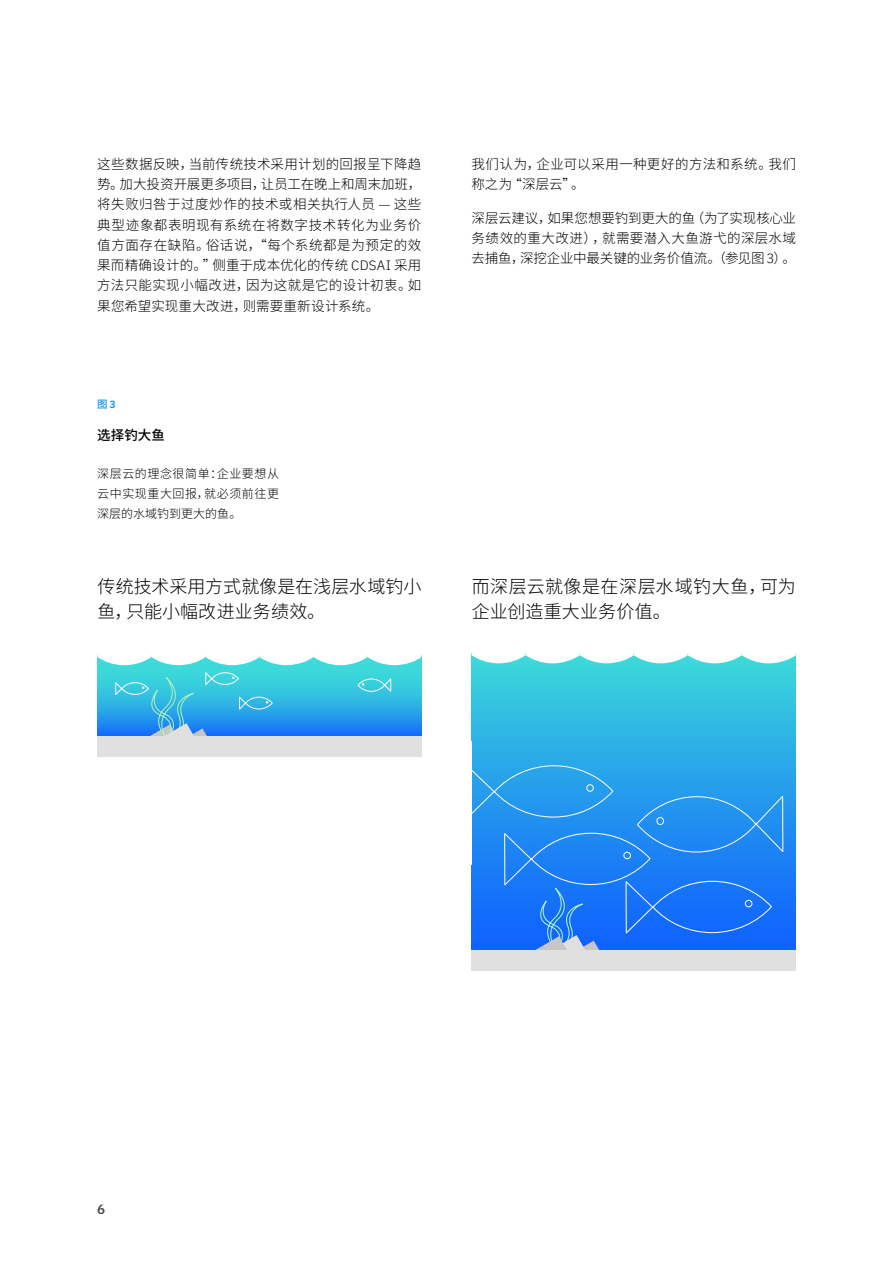
<style>
.page{position:relative;width:893px;height:1263px;background:#fff}
.page>*{position:absolute;margin:0;border:0;box-sizing:border-box;transform-origin:0 0}
.t1{font:300 18px/25.5px "Noto Sans CJ Ksc";letter-spacing:.01em;color:#000}
.t2{font:300 13.5px/20.2px "Noto Sans CJ Ksc";letter-spacing:.02em;color:#000;text-align:justify}
.t3{font:500 13.5px "Noto Sans CJ Ksc";letter-spacing:.005em;color:#000}
.t4{font:600 13.5px "IBM Plex Sans";color:#000}
.t5{font:300 12px/20.2px "Noto Sans CJ Ksc";letter-spacing:.045em;color:#000;text-align:justify}
.t6{font:500 10.5px "Noto Sans CJ Ksc";color:#1192e8}
.s1{font-family:"IBM Plex Sans"}
.s2{font-family:"IBM Plex Sans";font-weight:600}
</style>
<div class="page">
<div style="left:472px;top:653px;width:324px;height:297px;background:linear-gradient(to bottom,#3cd7da,#0d5cff)"></div>
<svg style="left:472px;top:653px;width:324px;height:10px"></svg>
<svg style="left:471px;top:764px;width:313px;height:196px;background:#2487f3"></svg>
<div style="left:472px;top:950px;width:324px;height:20px;background:#e0e0e0"></div>
<svg style="left:97px;top:665px;width:324px;height:71px;background:#2db2e5"></svg>
<svg style="left:356px;top:677px;width:36px;height:15px"></svg>
<svg style="left:97px;top:655px;width:324px;height:10px"></svg>
<svg style="left:114px;top:671px;width:160px;height:65px;background:#3ab3e4"></svg>
<div style="left:97px;top:736px;width:324px;height:21px;background:#e0e0e0"></div>
<p class="t2" style="left:97px;top:154px;width:326px">这些数据反映，当前传统技术采用计划的回报呈下降趋势。加大投资开展更多项目，让员工在晚上和周末加班，将失败归咎于过度炒作的技术或相关执行人员 — 这些典型迹象都表明现有系统在将数字技术转化为业务价值方面存在缺陷。俗话说，“每个系统都是为预定的效果而精确设计的。”侧重于成本优化的传统 <span class="s1">CDSAI</span> 采用方法只能实现小幅改进，因为这就是它的设计初衷。如果您希望实现重大改进，则需要重新设计系统。</p>
<p class="t2" style="left:472px;top:154px;width:326px">我们认为，企业可以采用一种更好的方法和系统。我们称之为“深层云”。</p>
<p class="t2" style="left:472px;top:208px;width:326px">深层云建议，如果您想要钓到更大的鱼（为了实现核心业务绩效的重大改进），就需要潜入大鱼游弋的深层水域去捕鱼，深挖企业中最关键的业务价值流。（参见图 <span class="s1">3</span>）。</p>
<p class="t6" style="left:97px;top:398px;width:20px">图 <span class="s2">3</span></p>
<p class="t3" style="left:97px;top:427px;width:69px">选择钓大鱼</p>
<p class="t5" style="left:97px;top:463px;width:183px">深层云的理念很简单：企业要想从云中实现重大回报，就必须前往更深层的水域钓到更大的鱼。</p>
<h1 class="t1" style="left:97px;top:573px;width:326px">传统技术采用方式就像是在浅层水域钓小鱼，只能小幅改进业务绩效。</h1>
<h1 class="t1" style="left:472px;top:573px;width:325px">而深层云就像是在深层水域钓大鱼，可为企业创造重大业务价值。</h1>
<p class="t4" style="left:97px;top:1198px;width:10px">6</p>
</div>
